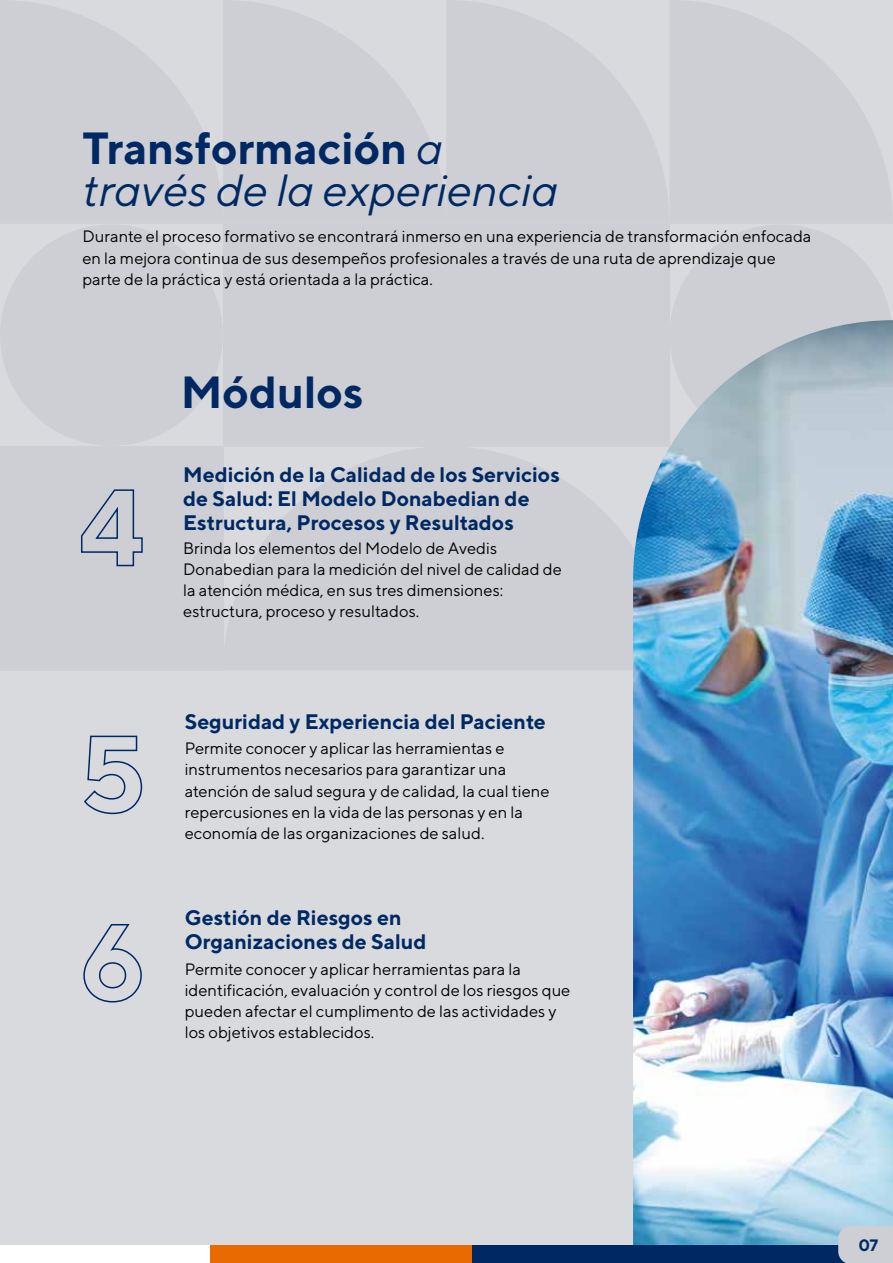
<style>
.page{position:relative;width:893px;height:1263px;background:#fff}
.page>*{position:absolute;margin:0;border:0;box-sizing:border-box;transform-origin:0 0}
.t1{font:italic 45px/42px "TT Norms";color:#002964}
.t2{font:700 45px "TT Norms";color:#002964}
.t3{font:700 21px/24px "TT Norms";color:#002964}
.t4{font:16.5px/21px "TT Norms";color:#020101}
.t5{font:700 16.5px "TT Norms";color:#002964}
.s1{font-weight:700;font-style:normal}
</style>
<div class="page">
<div style="left:0;top:0;width:893px;height:1262px;background:#d8dade"></div>
<svg style="left:223px;top:446px;width:410px;height:224px;fill:#cecfd4"></svg>
<div style="left:0;top:446px;width:223px;height:224px;background:#cecfd4"></div>
<svg style="left:0;top:0;width:223px;height:223px;fill:#cecfd4"></svg>
<svg style="left:224px;top:0;width:222px;height:223px;fill:#cecfd4"></svg>
<svg style="left:447px;top:0;width:222px;height:223px;fill:#cecfd4"></svg>
<div style="left:0;top:224px;width:223px;height:222px;background:#cecfd4;border-radius:50%"></div>
<svg style="left:670px;top:0;width:222px;height:223px;fill:#cecfd4"></svg>
<div style="left:670px;top:224px;width:222px;height:222px;background:#cecfd4;border-radius:50%"></div>
<div style="left:223px;top:224px;width:447px;height:222px;background:#cecfd4"></div>
<svg style="left:84px;top:735px;width:59px;height:79px"></svg>
<svg style="left:83px;top:924px;width:59px;height:79px"></svg>
<img style="left:633px;top:320px;width:260px;height:924px">
<div style="left:0;top:1244px;width:211px;height:18px;background:#fff"></div>
<div style="left:211px;top:1244px;width:262px;height:18px;background:#e96b00"></div>
<div style="left:473px;top:1244px;width:420px;height:18px;background:#002964"></div>
<svg style="left:81px;top:489px;width:62px;height:78px"></svg>
<div style="left:838px;top:1225px;width:55px;height:37px;background:#cecfd4"></div>
<h1 class="t1" style="left:82px;top:126px;width:477px"><span class="s1">Transformación</span> a través de la experiencia</h1>
<p class="t4" style="left:82px;top:226px;width:730px">Durante el proceso formativo se encontrará inmerso en una experiencia de transformación enfocada en la mejora continua de sus desempeños profesionales a través de una ruta de aprendizaje que parte de la práctica y está orientada a la práctica.</p>
<h1 class="t2" style="left:181px;top:363px;width:184px">Módulos</h1>
<p class="t3" style="left:183px;top:461px;width:378px">Medición de la Calidad de los Servicios de Salud: El Modelo Donabedian de<br>Estructura, Procesos y Resultados</p>
<p class="t4" style="left:183px;top:537px;width:380px">Brinda los elementos del Modelo de Avedis Donabedian para la medición del nivel de calidad de la atención médica, en sus tres dimensiones: estructura, proceso y resultados.</p>
<p class="t3" style="left:185px;top:709px;width:362px">Seguridad y Experiencia del Paciente</p>
<p class="t4" style="left:185px;top:737px;width:366px">Permite conocer y aplicar las herramientas e instrumentos necesarios para garantizar una atención de salud segura y de calidad, la cual tiene repercusiones en la vida de las personas y en la economía de las organizaciones de salud.</p>
<p class="t3" style="left:185px;top:905px;width:243px">Gestión de Riesgos en<br>Organizaciones de Salud</p>
<p class="t4" style="left:185px;top:957px;width:387px">Permite conocer y aplicar herramientas para la identificación, evaluación y control de los riesgos que pueden afectar el cumplimento de las actividades y los objetivos establecidos.</p>
<p class="t5" style="left:858px;top:1234px;width:21px">07</p>
</div>
